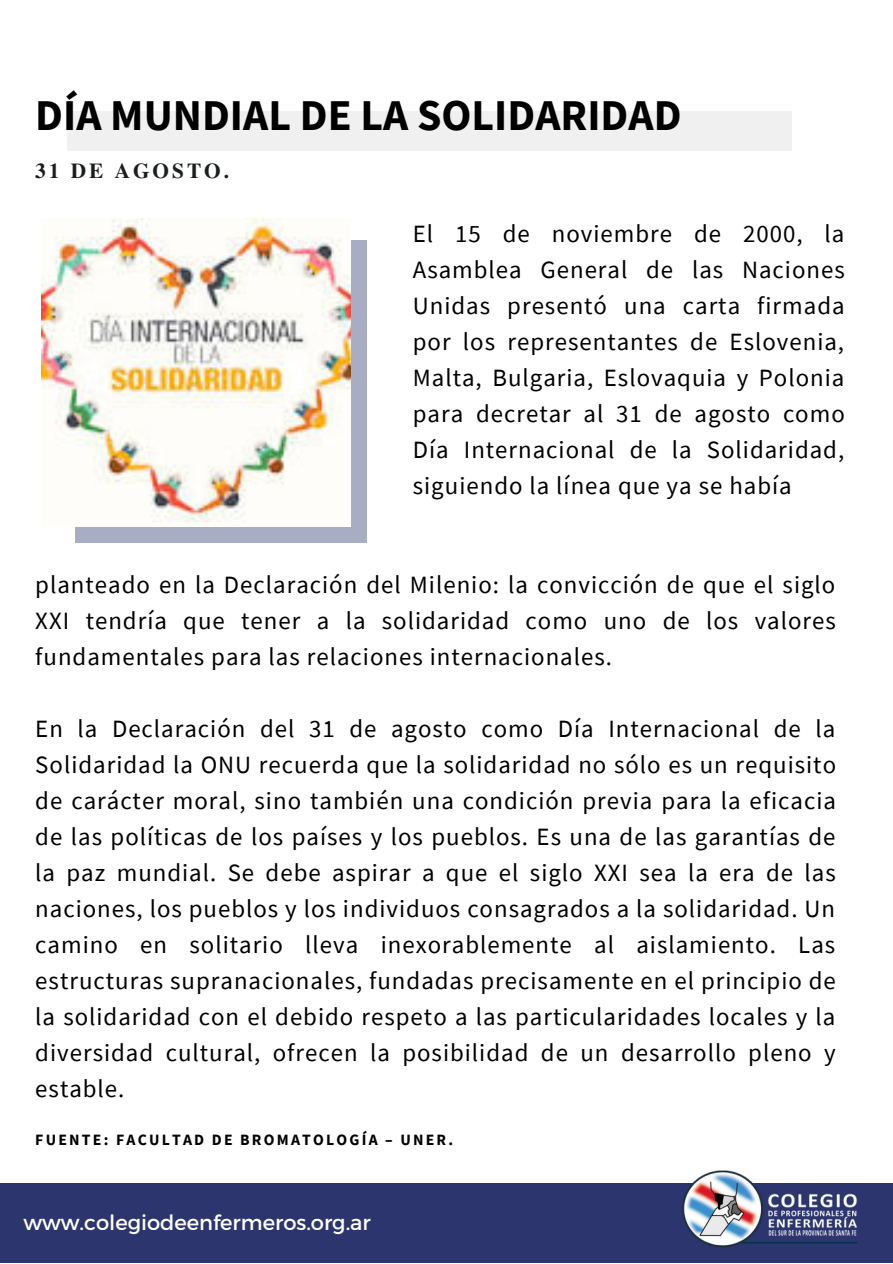
<style>
.page{position:relative;width:893px;height:1264px;background:#fff}
.page>*{position:absolute;margin:0;border:0;box-sizing:border-box;transform-origin:0 0}
.t1{font:700 43.8px "Source Sans Pro";color:#000}
.t2{font:24.9px/36px "Source Sans Pro";letter-spacing:.04em;color:#000;text-align:justify}
.t3{font:700 21.3px "Te X Gyre Termes";letter-spacing:.14em;color:#1a1f1e}
.t4{font:21px "Montserrat";color:#fff}
.t5{font:700 15.75px "Source Sans Pro";letter-spacing:.14em;color:#000}
</style>
<div class="page">
<div style="left:0;top:1183px;width:892px;height:79px;background:#2c356e"></div>
<img style="left:682px;top:1170px;width:175px;height:78px">
<div style="left:68px;top:111px;width:723px;height:39px;background:#f1f0f0"></div>
<div style="left:76px;top:240px;width:291px;height:302px;background:#a9adc4"></div>
<img style="left:42px;top:218px;width:308px;height:309px">
<h1 class="t1" style="left:35px;top:87px;width:647px">DÍA MUNDIAL DE LA SOLIDARIDAD</h1>
<p class="t3" style="left:35px;top:154px;width:195px">31 DE AGOSTO.</p>
<p class="t2" style="left:413px;top:215px;width:433px">El 15 de noviembre de 2000, la Asamblea General de las Naciones Unidas presentó una carta firmada por los representantes de Eslovenia, Malta, Bulgaria, Eslovaquia y Polonia para decretar al 31 de agosto como Día Internacional de la Solidaridad, siguiendo la línea que ya se había</p>
<p class="t2" style="left:35px;top:566px;width:802px">planteado en la Declaración del Milenio: la convicción de que el siglo XXI tendría que tener a la solidaridad como uno de los valores fundamentales para las relaciones internacionales.</p>
<p class="t2" style="left:35px;top:710px;width:802px">En la Declaración del 31 de agosto como Día Internacional de la Solidaridad la ONU recuerda que la solidaridad no sólo es un requisito de carácter moral, sino también una condición previa para la eficacia de las políticas de los países y los pueblos. Es una de las garantías de la paz mundial. Se debe aspirar a que el siglo XXI sea la era de las naciones, los pueblos y los individuos consagrados a la solidaridad. Un camino en solitario lleva inexorablemente al aislamiento. Las estructuras supranacionales, fundadas precisamente en el principio de la solidaridad con el debido respeto a las particularidades locales y la diversidad cultural, ofrecen la posibilidad de un desarrollo pleno y estable.</p>
<p class="t5" style="left:35px;top:1129px;width:419px">FUENTE: FACULTAD DE BROMATOLOGÍA – UNER.</p>
<p class="t4" style="left:23px;top:1208px;width:349px">www.colegiodeenfermeros.org.ar</p>
</div>
